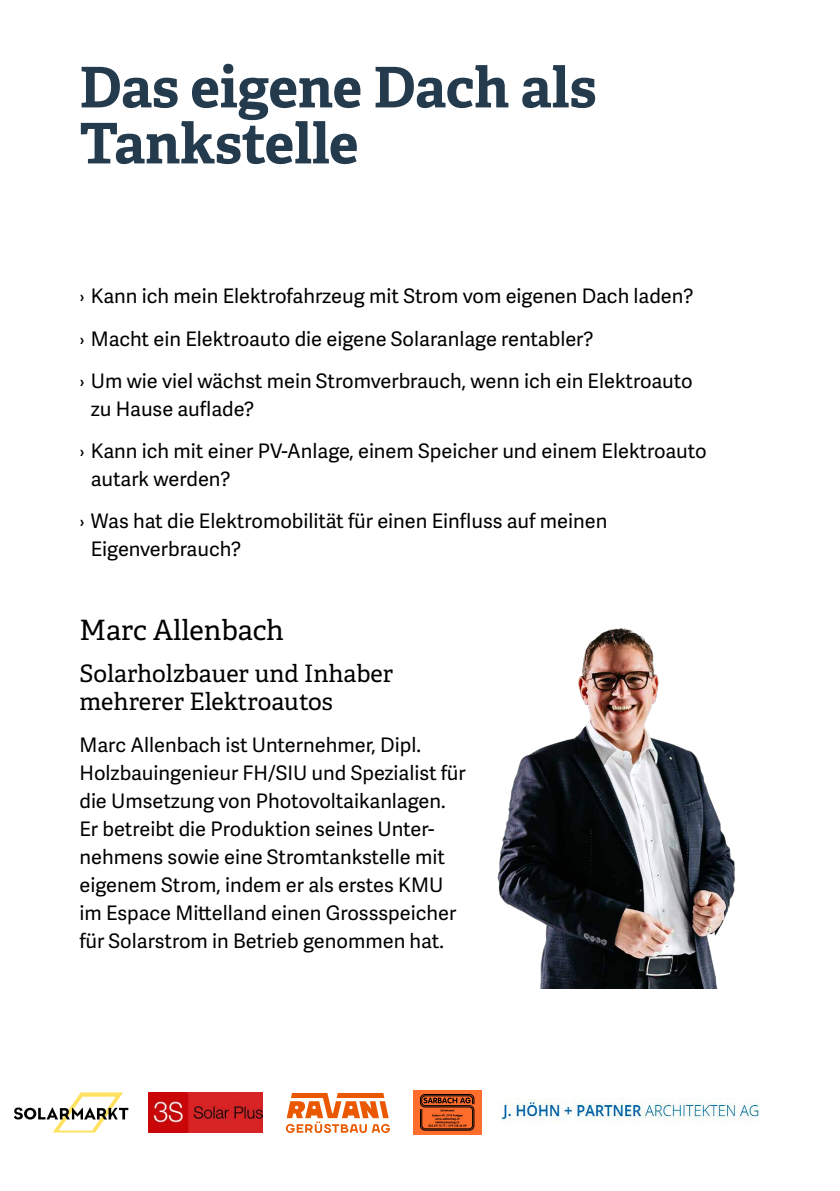
<style>
.page{position:relative;width:840px;height:1191px;background:#fff}
.page>*{position:absolute;margin:0;border:0;box-sizing:border-box;transform-origin:0 0}
.t1{font:700 56px/56px "Adelle PE";letter-spacing:-.005em;color:#243a4d}
.t2{font:28px "Adelle PE";color:#000}
.t3{font:24px/28px "Adelle PE";color:#000}
.t4{font:20px/28px "Adelle Sans";color:#000}
</style>
<div class="page">
<img style="left:497px;top:628px;width:238px;height:361px">
<img style="left:501px;top:1098px;width:258px;height:24px">
<svg style="left:14px;top:1092px;width:114px;height:40px"></svg>
<svg style="left:286px;top:1093px;width:104px;height:40px"></svg>
<div style="left:412px;top:1090px;width:69px;height:44px;background:#ff6d2d"></div>
<svg style="left:420px;top:1094px;width:54px;height:36px"></svg>
<img style="left:148px;top:1092px;width:114px;height:40px">
<h1 class="t1" style="left:79px;top:57px;width:518px">Das eigene Dach als<br>Tankstelle</h1>
<p class="t4" style="left:79px;top:275px;width:615px;line-height:42px">› Kann ich mein Elektrofahrzeug mit Strom vom eigenen Dach laden? › Macht ein Elektroauto die eigene Solaranlage rentabler?<br>› Um wie viel wächst mein Stromverbrauch, wenn ich ein Elektroauto</p>
<p class="t4" style="left:79px;top:387px;width:628px;line-height:42px;text-indent:11px">zu Hause auflade?<br>› Kann ich mit einer PV-Anlage, einem Speicher und einem Elektroauto</p>
<p class="t4" style="left:79px;top:457px;width:529px;line-height:42px;text-indent:11px">autark werden?<br>› Was hat die Elektromobilität für einen Einfluss auf meinen</p>
<p class="t4" style="left:91px;top:534px;width:152px">Eigenverbrauch?</p>
<h2 class="t2" style="left:79px;top:609px;width:206px">Marc Allenbach</h2>
<p class="t3" style="left:79px;top:658px;width:315px">Solarholzbauer und Inhaber mehrerer Elektroautos</p>
<p class="t4" style="left:79px;top:730px;width:387px">Marc Allenbach ist Unternehmer, Dipl.<br>Holzbauingenieur FH/SIU und Spezialist für die Umsetzung von Photovoltaikanlagen.<br>Er betreibt die Produktion seines Unter&shy;nehmens sowie eine Stromtankstelle mit eigenem Strom, indem er als erstes KMU im Espace Mittelland einen Grossspeicher für Solarstrom in Betrieb genommen hat.</p>
</div>
